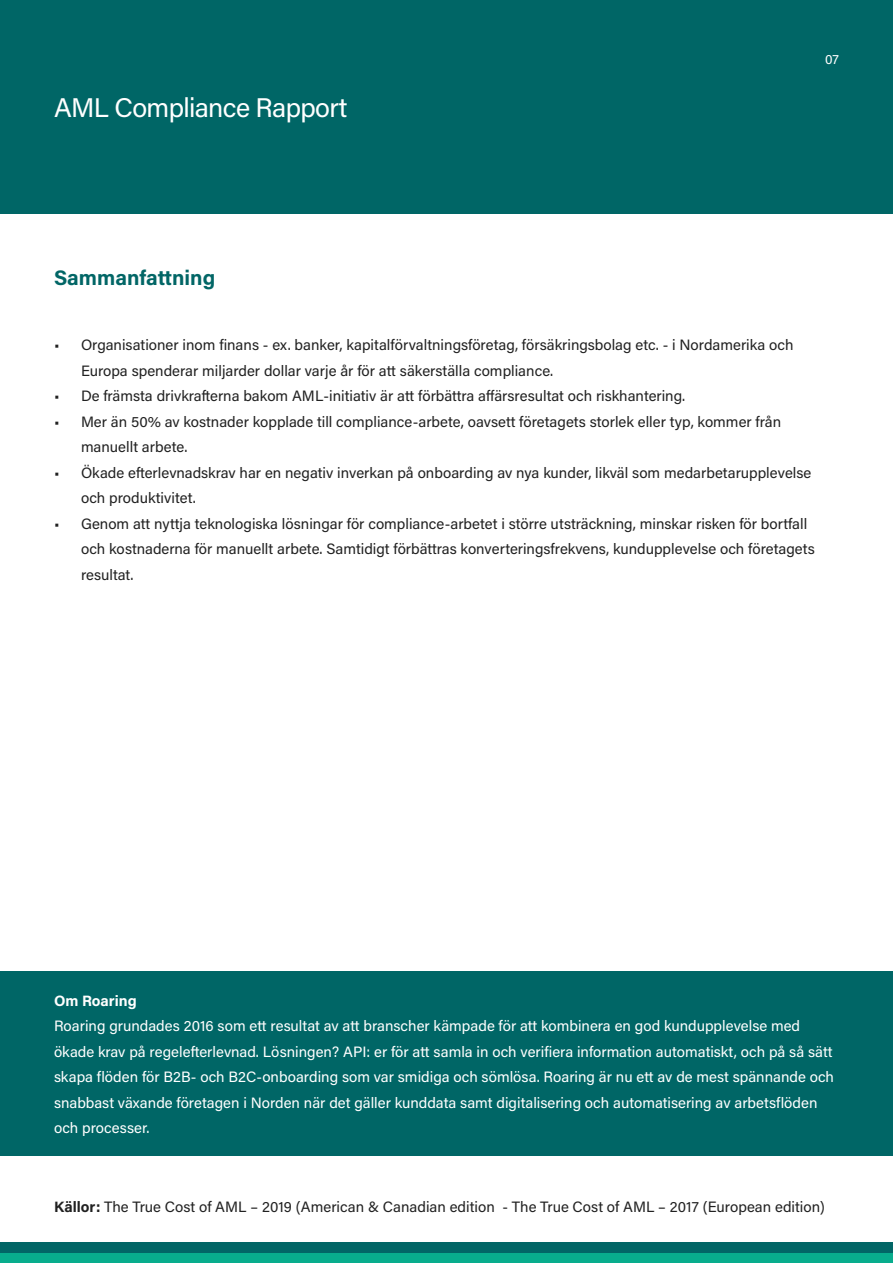
<style>
.page{position:relative;width:893px;height:1263px;background:#fff}
.page>*{position:absolute;margin:0;border:0;box-sizing:border-box;transform-origin:0 0}
.t1{font:27px "Acumin Variable Concept";letter-spacing:-.005em;color:#fff}
.t2{font:21px "Acumin Variable Concept";letter-spacing:.045em;color:#026666}
.t3{font:15px/25.5px "Acumin Variable Concept";letter-spacing:.02em;color:#212121}
.t4{font:15px/25.5px "Acumin Variable Concept";letter-spacing:.02em;color:#fff}
.t5{font:13.5px "Acumin Variable Concept";color:#fff}
</style>
<div class="page">
<div style="left:0;top:0;width:893px;height:194px;background:#066"></div>
<div style="left:0;top:194px;width:893px;height:20px;background:#066"></div>
<div style="left:0;top:972px;width:893px;height:184px;background:#066"></div>
<div style="left:0;top:1252px;width:893px;height:11px;background:#08ad8d"></div>
<div style="left:0;top:1242px;width:893px;height:10px;background:#026666"></div>
<h1 class="t1" style="left:54px;top:89px;width:294px">AML Compliance Rapport</h1>
<p class="t5" style="left:825px;top:50px;width:15px">07</p>
<h2 class="t2" style="left:54px;top:264px;width:162px">Sammanfattning</h2>
<p class="t3" style="left:81px;top:332px;width:714px;text-indent:-27px">• Organisationer inom finans - ex. banker, kapitalförvaltningsföretag, försäkringsbolag etc. - i Nordamerika och<br>Europa spenderar miljarder dollar varje år för att säkerställa compliance.</p>
<p class="t3" style="left:54px;top:383px;width:632px">• De främsta drivkrafterna bakom AML-initiativ är att förbättra affärsresultat och riskhantering.</p>
<p class="t3" style="left:81px;top:408px;width:701px;text-indent:-27px">• Mer än 50% av kostnader kopplade till compliance-arbete, oavsett företagets storlek eller typ, kommer från manuellt arbete.</p>
<p class="t3" style="left:81px;top:459px;width:732px;text-indent:-27px">• Ökade efterlevnadskrav har en negativ inverkan på onboarding av nya kunder, likväl som medarbetarupplevelse och produktivitet.</p>
<p class="t3" style="left:81px;top:510px;width:735px;text-indent:-27px">• Genom att nyttja teknologiska lösningar för compliance-arbetet i större utsträckning, minskar risken för bortfall och kostnaderna för manuellt arbete. Samtidigt förbättras konverteringsfrekvens, kundupplevelse och företagets resultat.</p>
<p class="t4" style="left:54px;top:987px;width:781px">Om Roaring<br>Roaring grundades 2016 som ett resultat av att branscher kämpade för att kombinera en god kundupplevelse med ökade krav på regelefterlevnad. Lösningen? API: er för att samla in och verifiera information automatiskt, och på så sätt skapa flöden för B2B- och B2C-onboarding som var smidiga och sömlösa. Roaring är nu ett av de mest spännande och snabbast växande företagen i Norden när det gäller kunddata samt digitalisering och automatisering av arbetsflöden och processer.</p>
<p class="t3" style="left:54px;top:1193px;width:772px">Källor: The True Cost of AML – 2019 (American &amp; Canadian edition - The True Cost of AML – 2017 (European edition)</p>
</div>
